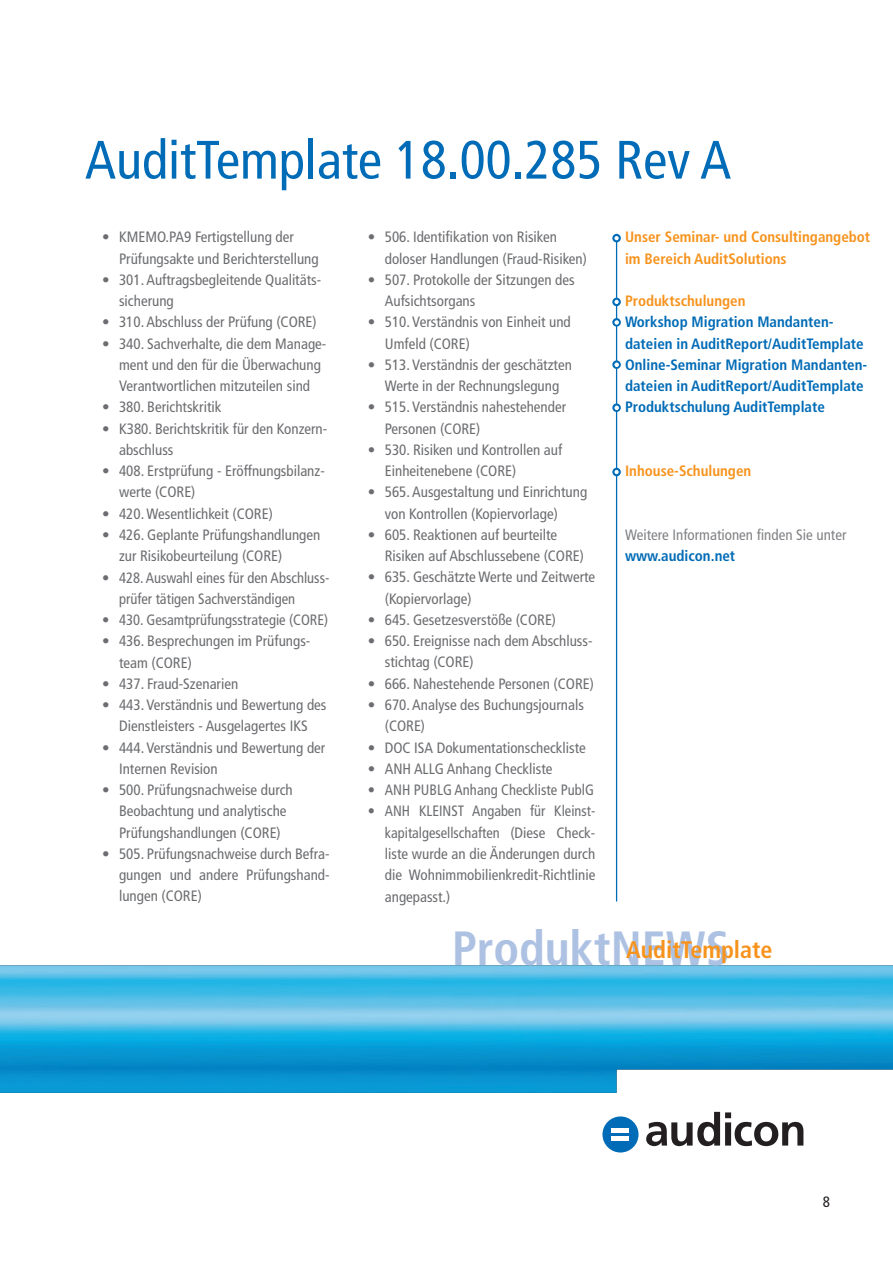
<style>
.page{position:relative;width:893px;height:1263px;background:#fff}
.page>*{position:absolute;margin:0;border:0;box-sizing:border-box;transform-origin:0 0}
.t1{font:condensed 54px "Frutiger LT Std";color:#006bb6}
.t2{font:700 condensed 48px "Frutiger LT Std";color:#adc1e3}
.t3{font:700 condensed 24px "Frutiger LT Std";color:#f7931d}
.t4{font:condensed 15px/21.3px "Frutiger LT Std";color:#6c6d70}
.t5{font:700 condensed 15px/21.3px "Frutiger LT Std";color:#006bb6}
.t6{font:condensed 15px/21.3px "Frutiger LT Std";color:#6c6d70;text-align:justify;scale:.96 1}
.t7{font:700 condensed 15px/21.3px "Frutiger LT Std";color:#f7931d}
.t8{font:condensed 15px "Frutiger LT Std";color:#808285}
.t9{font:condensed 15px "Frutiger LT Std";color:#231f20}
</style>
<div class="page">
<hr style="left:616px;top:234px;width:1px;height:667px;background:#006bb6">
<img style="left:0;top:965px;width:893px;height:128px">
<svg style="left:612px;top:234px;width:9px;height:8px"></svg>
<svg style="left:614px;top:236px;width:5px;height:4px"></svg>
<svg style="left:612px;top:298px;width:9px;height:8px"></svg>
<svg style="left:614px;top:300px;width:5px;height:4px"></svg>
<svg style="left:612px;top:468px;width:9px;height:8px"></svg>
<svg style="left:614px;top:470px;width:5px;height:4px"></svg>
<svg style="left:646px;top:1112px;width:157px;height:34px"></svg>
<div style="left:602px;top:1116px;width:36px;height:36px;background:#006bb6;border-radius:50%"></div>
<div style="left:612px;top:1128px;width:17px;height:5px;background:#fff"></div>
<div style="left:612px;top:1136px;width:17px;height:5px;background:#fff"></div>
<svg style="left:612px;top:318px;width:9px;height:9px"></svg>
<svg style="left:614px;top:320px;width:5px;height:5px"></svg>
<svg style="left:612px;top:360px;width:9px;height:9px"></svg>
<svg style="left:614px;top:362px;width:5px;height:5px"></svg>
<svg style="left:612px;top:403px;width:9px;height:9px"></svg>
<svg style="left:614px;top:406px;width:5px;height:4px"></svg>
<h1 class="t1" style="left:85px;top:128px;width:648px">AuditTemplate 18.00.285 Rev A</h1>
<p class="t4" style="left:119px;top:227px;width:201px;text-indent:-17px">• KMEMO.PA9 Fertigstellung der<br>Prüfungsakte und Berichterstellung</p>
<p class="t4" style="left:119px;top:269px;width:204px;text-indent:-17px">• 301. Auftragsbegleitende Qualitäts&shy;sicherung</p>
<p class="t4" style="left:102px;top:312px;width:216px">• 310. Abschluss der Prüfung (CORE)</p>
<p class="t4" style="left:119px;top:333px;width:209px;text-indent:-17px">• 340. Sachverhalte, die dem Manage&shy;ment und den für die Überwachung<br>Verantwortlichen mitzuteilen sind</p>
<p class="t4" style="left:102px;top:397px;width:121px">• 380. Berichtskritik</p>
<p class="t4" style="left:119px;top:418px;width:210px;text-indent:-17px">• K380. Berichtskritik für den Konzern&shy;abschluss</p>
<p class="t4" style="left:119px;top:460px;width:207px;text-indent:-17px">• 408. Erstprüfung - Eröffnungsbilanz&shy;werte (CORE)</p>
<p class="t4" style="left:102px;top:503px;width:172px">• 420. Wesentlichkeit (CORE)</p>
<p class="t4" style="left:119px;top:524px;width:203px;text-indent:-17px">• 426. Geplante Prüfungshandlungen zur Risikobeurteilung (CORE)</p>
<p class="t4" style="left:119px;top:567px;width:212px;text-indent:-17px">• 428. Auswahl eines für den Abschluss&shy;prüfer tätigen Sachverständigen</p>
<p class="t4" style="left:102px;top:609px;width:228px">• 430. Gesamtprüfungsstrategie (CORE)</p>
<p class="t4" style="left:119px;top:631px;width:193px;text-indent:-17px">• 436. Besprechungen im Prüfungs&shy;team (CORE)</p>
<p class="t4" style="left:102px;top:673px;width:138px">• 437. Fraud-Szenarien</p>
<p class="t4" style="left:102px;top:694px;width:226px;text-align:center">• 443. Verständnis und Bewertung des<br>Dienstleisters - Ausgelagertes IKS</p>
<p class="t4" style="left:119px;top:737px;width:208px;text-indent:-17px">• 444. Verständnis und Bewertung der<br>Internen Revision</p>
<p class="t4" style="left:119px;top:779px;width:175px;text-indent:-17px">• 500. Prüfungsnachweise durch<br>Beobachtung und analytische<br>Prüfungshandlungen (CORE)</p>
<p class="t4" style="left:119px;top:843px;width:212px;text-align:justify;text-indent:-17px">• 505. Prüfungsnachweise durch Befra&shy;gungen und andere Prüfungshand&shy;lungen (CORE)</p>
<p class="t4" style="left:385px;top:227px;width:204px;text-indent:-17px">• 506. Identifikation von Risiken doloser Handlungen (Fraud-Risiken)</p>
<p class="t4" style="left:385px;top:269px;width:191px;text-indent:-17px">• 507. Protokolle der Sitzungen des<br>Aufsichtsorgans</p>
<p class="t4" style="left:385px;top:312px;width:187px;text-indent:-17px">• 510. Verständnis von Einheit und<br>Umfeld (CORE)</p>
<p class="t4" style="left:368px;top:354px;width:206px;text-align:center">• 513. Verständnis der geschätzten<br>Werte in der Rechnungslegung</p>
<p class="t4" style="left:385px;top:397px;width:183px;text-indent:-17px">• 515. Verständnis nahestehender<br>Personen (CORE)</p>
<p class="t4" style="left:385px;top:439px;width:179px;text-indent:-17px">• 530. Risiken und Kontrollen auf<br>Einheitenebene (CORE)</p>
<p class="t4" style="left:385px;top:482px;width:204px;text-indent:-17px">• 565. Ausgestaltung und Einrichtung von Kontrollen (Kopiervorlage)</p>
<p class="t4" style="left:385px;top:524px;width:201px;text-indent:-17px">• 605. Reaktionen auf beurteilte<br>Risiken auf Abschlussebene (CORE)</p>
<p class="t4" style="left:385px;top:567px;width:212px;text-indent:-17px">• 635. Geschätzte Werte und Zeitwerte (Kopiervorlage)</p>
<p class="t4" style="left:368px;top:609px;width:190px">• 645. Gesetzesverstöße (CORE)</p>
<p class="t4" style="left:385px;top:630px;width:209px;text-indent:-17px">• 650. Ereignisse nach dem Abschluss&shy;stichtag (CORE)</p>
<p class="t4" style="left:368px;top:673px;width:228px">• 666. Nahestehende Personen (CORE)</p>
<p class="t4" style="left:385px;top:694px;width:201px;text-indent:-17px">• 670. Analyse des Buchungsjournals (CORE)</p>
<p class="t4" style="left:368px;top:737px;width:220px">• DOC ISA Dokumentationscheckliste</p>
<p class="t4" style="left:368px;top:758px;width:186px">• ANH ALLG Anhang Checkliste</p>
<p class="t4" style="left:368px;top:779px;width:228px">• ANH PUBLG Anhang Checkliste PublG</p>
<p class="t6" style="left:385px;top:801px;width:221px;text-indent:-17px">• ANH KLEINST Angaben für Kleinst&shy;kapitalgesellschaften (Diese Check&shy;liste wurde an die Änderungen durch die Wohnimmobilienkredit-Richtlinie angepasst.)</p>
<p class="t7" style="left:625px;top:227px;width:247px">Unser Seminar- und Consultingangebot im Bereich AuditSolutions</p>
<p class="t7" style="left:625px;top:290px;width:122px">Produktschulungen</p>
<p class="t5" style="left:625px;top:312px;width:244px">Workshop Migration Mandanten&shy;dateien in AuditReport/AuditTemplate Online-Seminar Migration Mandanten&shy;dateien in AuditReport/AuditTemplate Produktschulung AuditTemplate</p>
<p class="t7" style="left:625px;top:460px;width:128px">Inhouse-Schulungen</p>
<p class="t8" style="left:625px;top:526px;width:223px">Weitere Informationen finden Sie unter</p>
<p class="t5" style="left:625px;top:545px;width:112px">www.audicon.net</p>
<h2 class="t2" style="left:452px;top:920px;width:279px">ProduktNEWS</h2>
<h3 class="t3" style="left:626px;top:935px;width:148px">AuditTemplate</h3>
<p class="t9" style="left:823px;top:1193px;width:9px">8</p>
</div>
